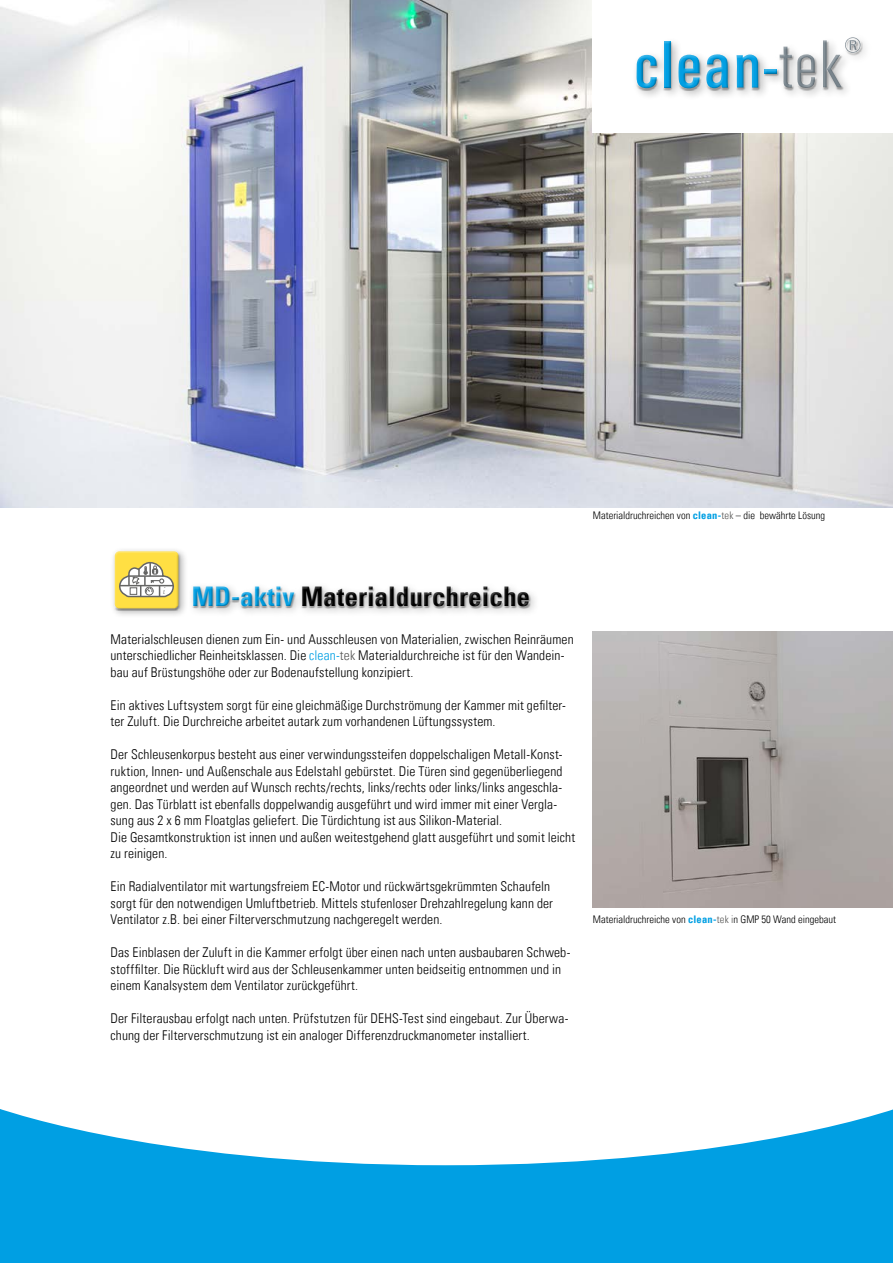
<style>
.page{position:relative;width:893px;height:1263px;background:#fff}
.page>*{position:absolute;margin:0;border:0;box-sizing:border-box;transform-origin:0 0}
.t1{font:27px "Univers Com 67 Bold Cond";letter-spacing:.005em;color:#000}
.t2{font:14.25px "Savoye Let Plain";color:#656564}
.t3{font:13.5px/16.5px "Univers Com 47 Light Cond";letter-spacing:.01em;color:#000}
.t4{font:10.5px "Univers Com 47 Light Cond";color:#000}
.s1{font-family:"Univers Com 67 Bold Cond";color:#009fe3}
.s2{color:#575756}
.s3{color:#009fe3}
</style>
<div class="page">
<img style="left:0;top:0;width:893px;height:507px">
<img style="left:593px;top:631px;width:300px;height:277px">
<div style="left:188px;top:582px;width:351px;height:36px;background:#000;opacity:.3"></div>
<div style="left:192px;top:585px;width:338px;height:22px;background:#fff"></div>
<div style="left:192px;top:586px;width:339px;height:23px;background:#000;opacity:.3"></div>
<div style="left:110px;top:546px;width:79px;height:73px;background:#000;opacity:.3"></div>
<div style="left:113px;top:550px;width:66px;height:57px;background:#fff;opacity:.75"></div>
<div style="left:114px;top:553px;width:67px;height:58px;background:#000;opacity:.75"></div>
<svg style="left:0;top:1109px;width:893px;height:154px;fill:#009fe3"></svg>
<div style="left:593px;top:0;width:300px;height:132px;background:#fff"></div>
<div style="left:632px;top:33px;width:241px;height:68px;background:#000;opacity:.3"></div>
<div style="left:635px;top:35px;width:227px;height:53px;background:#fff"></div>
<div style="left:635px;top:38px;width:228px;height:53px;background:#000;opacity:.3"></div>
<p class="t4" style="left:593px;top:509px;width:234px">Materialdruchreichen von <span class="s1">clean-</span><span class="s2">tek</span> – die bewährte Lösung</p>
<p class="t2" style="left:164px;top:581px;width:4px">i</p>
<h1 class="t1" style="left:192px;top:580px;width:340px"><span class="s3">MD-aktiv</span> Materialdurchreiche</h1>
<p class="t3" style="left:111px;top:631px;width:465px">Materialschleusen dienen zum Ein- und Ausschleusen von Materialien, zwischen Reinräumen unterschiedlicher Reinheitsklassen. Die <span class="s3">clean-</span><span class="s2">tek</span> Materialdurchreiche ist für den Wandein&shy;bau auf Brüstungshöhe oder zur Bodenaufstellung konzipiert.</p>
<p class="t3" style="left:111px;top:696px;width:457px">Ein aktives Luftsystem sorgt für eine gleichmäßige Durchströmung der Kammer mit gefilter&shy;ter Zuluft. Die Durchreiche arbeitet autark zum vorhandenen Lüftungssystem.</p>
<p class="t3" style="left:111px;top:746px;width:466px">Der Schleusenkorpus besteht aus einer verwindungssteifen doppelschaligen Metall-Konst&shy;ruktion, Innen- und Außenschale aus Edelstahl gebürstet. Die Türen sind gegenüberliegend angeordnet und werden auf Wunsch rechts/rechts, links/rechts oder links/links angeschla&shy;gen. Das Türblatt ist ebenfalls doppelwandig ausgeführt und wird immer mit einer Vergla&shy;sung aus 2 x 6 mm Floatglas geliefert. Die Türdichtung ist aus Silikon-Material.<br>Die Gesamtkonstruktion ist innen und außen weitestgehend glatt ausgeführt und somit leicht zu reinigen.</p>
<p class="t3" style="left:111px;top:878px;width:444px">Ein Radialventilator mit wartungsfreiem EC-Motor und rückwärtsgekrümmten Schaufeln sorgt für den notwendigen Umluftbetrieb. Mittels stufenloser Drehzahlregelung kann der<br>Ventilator z.B. bei einer Filterverschmutzung nachgeregelt werden.</p>
<p class="t3" style="left:111px;top:944px;width:461px">Das Einblasen der Zuluft in die Kammer erfolgt über einen nach unten ausbaubaren Schweb&shy;stofffilter. Die Rückluft wird aus der Schleusenkammer unten beidseitig entnommen und in einem Kanalsystem dem Ventilator zurückgeführt.</p>
<p class="t3" style="left:111px;top:1010px;width:459px">Der Filterausbau erfolgt nach unten. Prüfstutzen für DEHS-Test sind eingebaut. Zur Überwa&shy;chung der Filterverschmutzung ist ein analoger Differenzdruckmanometer installiert.</p>
<p class="t4" style="left:593px;top:913px;width:245px">Materialdruchreiche von <span class="s1">clean-</span><span class="s2">tek i</span>n GMP 50 Wand eingebaut</p>
</div>
